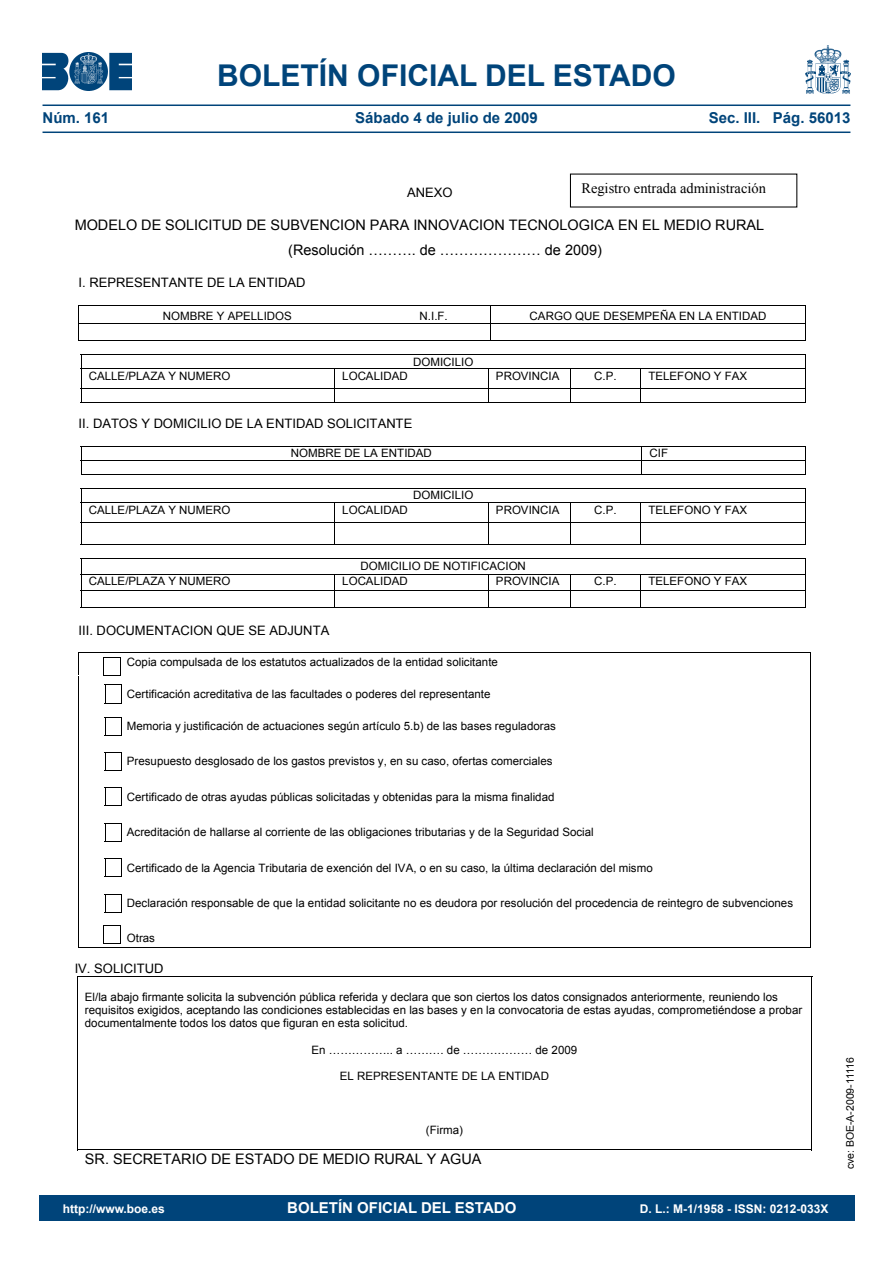
<style>
.page{position:relative;width:893px;height:1263px;background:#fff}
.page>*{position:absolute;margin:0;border:0;box-sizing:border-box;transform-origin:0 0}
.t1{font:700 30px "Arial";color:#00447a}
.t2{font:700 15px "Arial";color:#00447a}
.t3{font:700 15px "Arial";color:#fff}
.t4{font:14.4px/24.9px "Arial";color:#000}
.t5{font:14.4px "Times New Roman";color:#000}
.t6{font:13.05px "Arial";color:#000}
.t7{font:700 12px "Arial";color:#fff}
.t8{font:11.55px/13.4px "Arial";color:#000}
.t9{font:10.5px "Arial";color:#000}
</style>
<div class="page">
<img style="left:43px;top:53px;width:89px;height:37px">
<img style="left:805px;top:46px;width:45px;height:47px">
<hr style="left:43px;top:104px;width:807px;height:2px;background:#00447a">
<hr style="left:43px;top:132px;width:807px;height:1px;background:#00447a">
<hr style="left:78px;top:305px;width:727px;height:1px;background:#000">
<hr style="left:78px;top:323px;width:727px;height:1px;background:#000">
<svg style="left:78px;top:306px;width:1px;height:34px"></svg>
<hr style="left:78px;top:340px;width:413px;height:1px;background:#000">
<svg style="left:490px;top:305px;width:316px;height:36px"></svg>
<hr style="left:81px;top:354px;width:725px;height:1px;background:#000">
<hr style="left:81px;top:368px;width:560px;height:1px;background:#000">
<hr style="left:641px;top:368px;width:164px;height:1px;background:#000">
<hr style="left:81px;top:388px;width:560px;height:1px;background:#000">
<hr style="left:641px;top:388px;width:164px;height:1px;background:#000">
<svg style="left:81px;top:355px;width:1px;height:47px"></svg>
<hr style="left:81px;top:402px;width:253px;height:1px;background:#000">
<svg style="left:334px;top:369px;width:1px;height:34px"></svg>
<hr style="left:335px;top:402px;width:153px;height:1px;background:#000">
<svg style="left:488px;top:369px;width:1px;height:34px"></svg>
<hr style="left:489px;top:402px;width:81px;height:1px;background:#000">
<svg style="left:570px;top:369px;width:1px;height:33px"></svg>
<hr style="left:570px;top:402px;width:70px;height:1px;background:#000">
<svg style="left:640px;top:369px;width:1px;height:34px"></svg>
<hr style="left:641px;top:402px;width:164px;height:1px;background:#000">
<svg style="left:805px;top:355px;width:1px;height:48px"></svg>
<hr style="left:81px;top:446px;width:561px;height:1px;background:#000">
<hr style="left:642px;top:446px;width:163px;height:1px;background:#000">
<hr style="left:81px;top:460px;width:561px;height:1px;background:#000">
<hr style="left:642px;top:460px;width:163px;height:1px;background:#000">
<svg style="left:81px;top:447px;width:1px;height:27px"></svg>
<hr style="left:81px;top:474px;width:560px;height:1px;background:#000">
<svg style="left:641px;top:447px;width:1px;height:28px"></svg>
<hr style="left:642px;top:474px;width:163px;height:1px;background:#000">
<svg style="left:805px;top:446px;width:1px;height:29px"></svg>
<hr style="left:81px;top:488px;width:725px;height:1px;background:#000">
<hr style="left:81px;top:502px;width:560px;height:1px;background:#000">
<hr style="left:641px;top:502px;width:164px;height:1px;background:#000">
<hr style="left:81px;top:522px;width:560px;height:1px;background:#000">
<hr style="left:641px;top:522px;width:164px;height:1px;background:#000">
<svg style="left:81px;top:489px;width:1px;height:55px"></svg>
<hr style="left:81px;top:544px;width:253px;height:1px;background:#000">
<svg style="left:334px;top:503px;width:1px;height:42px"></svg>
<hr style="left:335px;top:544px;width:153px;height:1px;background:#000">
<svg style="left:488px;top:503px;width:1px;height:42px"></svg>
<hr style="left:489px;top:544px;width:81px;height:1px;background:#000">
<svg style="left:570px;top:503px;width:1px;height:41px"></svg>
<hr style="left:570px;top:544px;width:70px;height:1px;background:#000">
<svg style="left:640px;top:503px;width:1px;height:42px"></svg>
<hr style="left:641px;top:544px;width:164px;height:1px;background:#000">
<svg style="left:805px;top:489px;width:1px;height:56px"></svg>
<hr style="left:81px;top:558px;width:725px;height:1px;background:#000">
<hr style="left:81px;top:574px;width:560px;height:1px;background:#000">
<hr style="left:641px;top:574px;width:164px;height:1px;background:#000">
<hr style="left:81px;top:590px;width:560px;height:1px;background:#000">
<hr style="left:641px;top:590px;width:164px;height:1px;background:#000">
<svg style="left:81px;top:559px;width:1px;height:48px"></svg>
<hr style="left:81px;top:607px;width:253px;height:1px;background:#000">
<svg style="left:334px;top:575px;width:1px;height:33px"></svg>
<hr style="left:335px;top:607px;width:153px;height:1px;background:#000">
<svg style="left:488px;top:575px;width:1px;height:33px"></svg>
<hr style="left:489px;top:607px;width:81px;height:1px;background:#000">
<svg style="left:570px;top:575px;width:1px;height:32px"></svg>
<hr style="left:570px;top:607px;width:70px;height:1px;background:#000">
<svg style="left:640px;top:575px;width:1px;height:33px"></svg>
<hr style="left:641px;top:607px;width:164px;height:1px;background:#000">
<svg style="left:805px;top:559px;width:1px;height:49px"></svg>
<hr style="left:77px;top:976px;width:735px;height:1px;background:#000">
<hr style="left:77px;top:977px;width:1px;height:173px;background:#000">
<hr style="left:77px;top:1149px;width:735px;height:1px;background:#000">
<hr style="left:812px;top:977px;width:1px;height:173px;background:#000">
<svg style="left:78px;top:652px;width:733px;height:296px"></svg>
<div style="left:39px;top:1195px;width:815px;height:25px;background:#00447a"></div>
<h1 class="t1" style="left:217px;top:55px;width:460px">BOLETÍN OFICIAL DEL ESTADO</h1>
<p class="t2" style="left:43px;top:108px;width:68px">Núm. 161</p>
<p class="t2" style="left:355px;top:108px;width:184px">Sábado 4 de julio de 2009</p>
<p class="t2" style="left:709px;top:108px;width:143px">Sec. III. Pág. 56013</p>
<p class="t5" style="left:581px;top:179px;width:186px">Registro entrada administración</p>
<p class="t6" style="left:407px;top:184px;width:47px">ANEXO</p>
<p class="t4" style="left:288px;top:213px;width:477px;text-indent:-214px">MODELO DE SOLICITUD DE SUBVENCION PARA INNOVACION TECNOLOGICA EN EL MEDIO RURAL (Resolución ………. de ………………… de 2009)</p>
<p class="t6" style="left:79px;top:274px;width:228px">I. REPRESENTANTE DE LA ENTIDAD</p>
<p class="t8" style="left:163px;top:310px;width:131px">NOMBRE Y APELLIDOS</p>
<p class="t8" style="left:420px;top:310px;width:30px">N.I.F.</p>
<p class="t8" style="left:530px;top:310px;width:238px">CARGO QUE DESEMPEÑA EN LA ENTIDAD</p>
<p class="t8" style="left:413px;top:355px;width:62px">DOMICILIO</p>
<p class="t8" style="left:89px;top:369px;width:143px">CALLE/PLAZA Y NUMERO</p>
<p class="t8" style="left:342px;top:369px;width:67px">LOCALIDAD</p>
<p class="t8" style="left:496px;top:369px;width:65px">PROVINCIA</p>
<p class="t8" style="left:594px;top:369px;width:24px">C.P.</p>
<p class="t8" style="left:648px;top:369px;width:100px">TELEFONO Y FAX</p>
<p class="t6" style="left:79px;top:415px;width:335px">II. DATOS Y DOMICILIO DE LA ENTIDAD SOLICITANTE</p>
<p class="t8" style="left:291px;top:447px;width:143px">NOMBRE DE LA ENTIDAD</p>
<p class="t8" style="left:649px;top:447px;width:20px">CIF</p>
<p class="t8" style="left:413px;top:489px;width:62px">DOMICILIO</p>
<p class="t8" style="left:89px;top:503px;width:143px">CALLE/PLAZA Y NUMERO</p>
<p class="t8" style="left:342px;top:503px;width:67px">LOCALIDAD</p>
<p class="t8" style="left:496px;top:503px;width:65px">PROVINCIA</p>
<p class="t8" style="left:594px;top:503px;width:24px">C.P.</p>
<p class="t8" style="left:648px;top:503px;width:100px">TELEFONO Y FAX</p>
<p class="t8" style="left:360px;top:559px;width:167px">DOMICILIO DE NOTIFICACION</p>
<p class="t8" style="left:89px;top:574px;width:143px">CALLE/PLAZA Y NUMERO</p>
<p class="t8" style="left:342px;top:574px;width:67px">LOCALIDAD</p>
<p class="t8" style="left:496px;top:574px;width:65px">PROVINCIA</p>
<p class="t8" style="left:594px;top:574px;width:24px">C.P.</p>
<p class="t8" style="left:648px;top:574px;width:100px">TELEFONO Y FAX</p>
<p class="t6" style="left:79px;top:621px;width:252px">III. DOCUMENTACION QUE SE ADJUNTA</p>
<p class="t8" style="left:127px;top:655px;width:373px">Copia compulsada de los estatutos actualizados de la entidad solicitante</p>
<p class="t8" style="left:127px;top:687px;width:365px">Certificación acreditativa de las facultades o poderes del representante</p>
<p class="t8" style="left:127px;top:719px;width:431px">Memoria y justificación de actuaciones según artículo 5.b) de las bases reguladoras</p>
<p class="t8" style="left:127px;top:755px;width:427px">Presupuesto desglosado de los gastos previstos y, en su caso, ofertas comerciales</p>
<p class="t8" style="left:127px;top:790px;width:429px">Certificado de otras ayudas públicas solicitadas y obtenidas para la misma finalidad</p>
<p class="t8" style="left:127px;top:825px;width:468px">Acreditación de hallarse al corriente de las obligaciones tributarias y de la Seguridad Social</p>
<p class="t8" style="left:127px;top:861px;width:527px">Certificado de la Agencia Tributaria de exención del IVA, o en su caso, la última declaración del mismo</p>
<p class="t8" style="left:127px;top:896px;width:668px">Declaración responsable de que la entidad solicitante no es deudora por resolución del procedencia de reintegro de subvenciones</p>
<p class="t8" style="left:127px;top:932px;width:30px">Otras</p>
<p class="t6" style="left:75px;top:960px;width:90px">IV. SOLICITUD</p>
<p class="t8" style="left:85px;top:990px;width:719px">El/la abajo firmante solicita la subvención pública referida y declara que son ciertos los datos consignados anteriormente, reuniendo los requisitos exigidos, aceptando las condiciones establecidas en las bases y en la convocatoria de estas ayudas, comprometiéndose a probar documentalmente todos los datos que figuran en esta solicitud.</p>
<p class="t8" style="left:312px;top:1043px;width:267px">En …………….. a ………. de ……………… de 2009</p>
<p class="t8" style="left:340px;top:1070px;width:211px">EL REPRESENTANTE DE LA ENTIDAD</p>
<p class="t8" style="left:426px;top:1123px;width:39px">(Firma)</p>
<p class="t4" style="left:85px;top:1146px;width:398px">SR. SECRETARIO DE ESTADO DE MEDIO RURAL Y AGUA</p>
<p class="t7" style="left:63px;top:1201px;width:104px">http://www.boe.es</p>
<p class="t3" style="left:287px;top:1198px;width:231px">BOLETÍN OFICIAL DEL ESTADO</p>
<p class="t7" style="left:640px;top:1201px;width:190px">D. L.: M-1/1958 - ISSN: 0212-033X</p>
<p class="t9" style="left:843px;top:1169px;width:114px;rotate:-90deg">cve: BOE-A-2009-11116</p>
</div>
